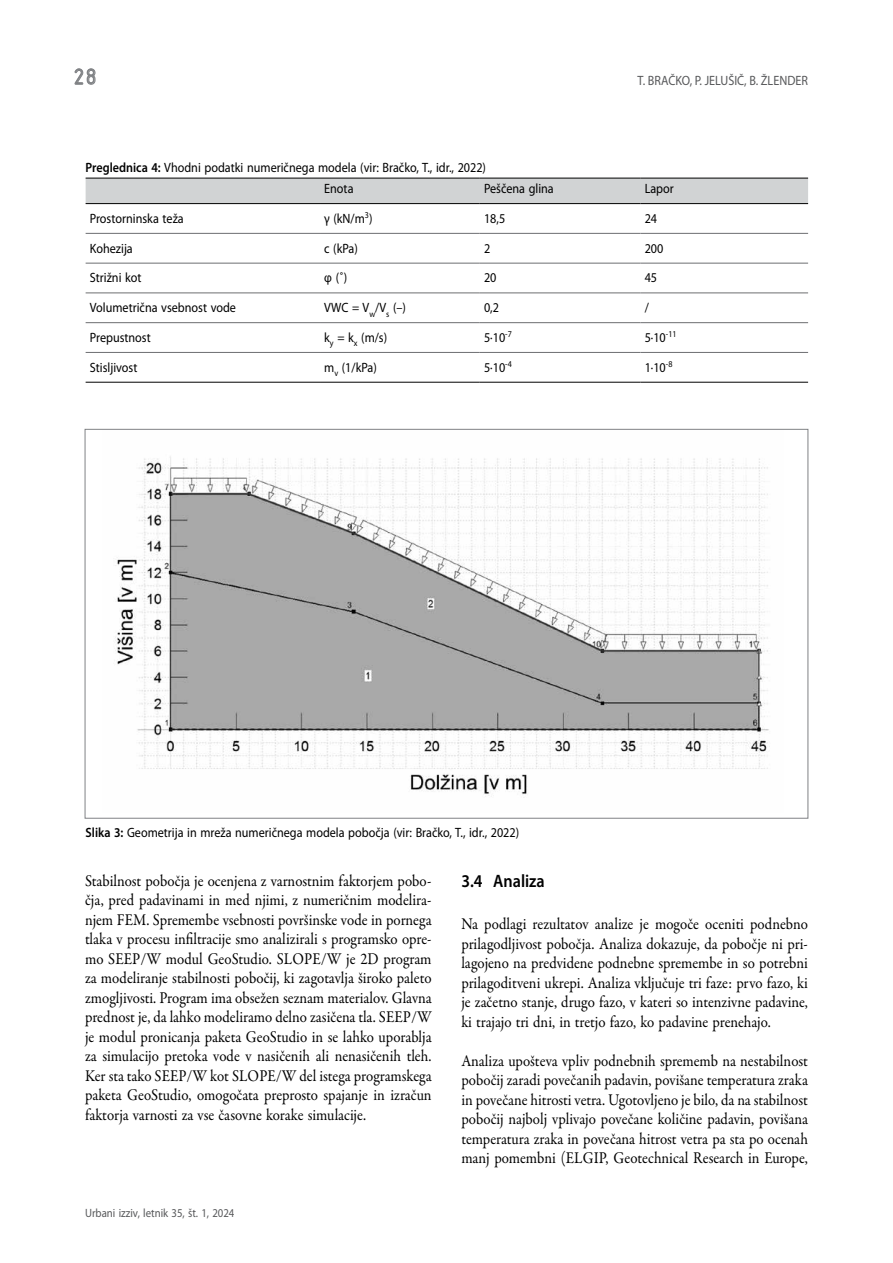
<style>
.page{position:relative;width:893px;height:1263px;background:#fff}
.page>*{position:absolute;margin:0;border:0;box-sizing:border-box;transform-origin:0 0}
.t1{font:24px "ISOCTEUR";color:#808285}
.t2{font:600 18px "Myriad Pro";color:#000;scale:.9 1}
.t3{font:16.5px/19.5px "Garamond Premr Pro";color:#000;text-align:justify;scale:.9 1}
.t4{font:13.5px/21px "Myriad Pro";color:#000;scale:.9 1}
.t5{font:13.5px "Myriad Pro";color:#58595b;scale:.9 1}
.t6{font:12px "Myriad Pro";color:#58595b;scale:.9 1}
.s1{font-weight:600}
</style>
<div class="page">
<svg style="left:74px;top:68px;width:22px;height:17px"></svg>
<div style="left:86px;top:179px;width:722px;height:24px;background:#d1d3d4"></div>
<hr style="left:86px;top:233px;width:234px;height:1px;background:#6d6e71">
<hr style="left:320px;top:233px;width:160px;height:1px;background:#6d6e71">
<hr style="left:480px;top:233px;width:160px;height:1px;background:#6d6e71">
<hr style="left:640px;top:233px;width:168px;height:1px;background:#6d6e71">
<hr style="left:86px;top:263px;width:234px;height:1px;background:#6d6e71">
<hr style="left:320px;top:263px;width:160px;height:1px;background:#6d6e71">
<hr style="left:480px;top:263px;width:160px;height:1px;background:#6d6e71">
<hr style="left:640px;top:263px;width:168px;height:1px;background:#6d6e71">
<hr style="left:86px;top:292px;width:234px;height:1px;background:#6d6e71">
<hr style="left:320px;top:292px;width:160px;height:1px;background:#6d6e71">
<hr style="left:480px;top:292px;width:160px;height:1px;background:#6d6e71">
<hr style="left:640px;top:292px;width:168px;height:1px;background:#6d6e71">
<hr style="left:86px;top:322px;width:234px;height:1px;background:#6d6e71">
<hr style="left:320px;top:322px;width:160px;height:1px;background:#6d6e71">
<hr style="left:480px;top:322px;width:160px;height:1px;background:#6d6e71">
<hr style="left:640px;top:322px;width:168px;height:1px;background:#6d6e71">
<hr style="left:86px;top:178px;width:234px;height:1px;background:#000">
<hr style="left:320px;top:178px;width:160px;height:1px;background:#000">
<hr style="left:480px;top:178px;width:160px;height:1px;background:#000">
<hr style="left:640px;top:178px;width:168px;height:1px;background:#000">
<hr style="left:86px;top:203px;width:234px;height:1px;background:#000">
<hr style="left:320px;top:203px;width:160px;height:1px;background:#000">
<hr style="left:480px;top:203px;width:160px;height:1px;background:#000">
<hr style="left:640px;top:203px;width:168px;height:1px;background:#000">
<hr style="left:86px;top:382px;width:234px;height:1px;background:#000">
<hr style="left:320px;top:382px;width:160px;height:1px;background:#000">
<hr style="left:480px;top:382px;width:160px;height:1px;background:#000">
<hr style="left:640px;top:382px;width:168px;height:1px;background:#000">
<hr style="left:86px;top:352px;width:234px;height:1px;background:#6d6e71">
<hr style="left:320px;top:352px;width:160px;height:1px;background:#6d6e71">
<hr style="left:480px;top:352px;width:160px;height:1px;background:#6d6e71">
<hr style="left:640px;top:352px;width:168px;height:1px;background:#6d6e71">
<img style="left:115px;top:456px;width:655px;height:340px">
<h1 class="t1" style="left:70px;top:61px;width:31px">28</h1>
<p class="t5" style="left:637px;top:73px;width:191px">T. BRAČKO, P. JELUŠIČ, B. ŽLENDER</p>
<p class="t4" style="left:324px;top:157px;width:181px;text-indent:-239px"><span class="s1">Preglednica 4:</span> Vhodni podatki numeričnega modela (vir: Bračko, T., idr., 2022)<br>Enota</p>
<p class="t4" style="left:484px;top:178px;width:79px">Peščena glina</p>
<p class="t4" style="left:645px;top:178px;width:34px">Lapor</p>
<p class="t4" style="left:90px;top:208px;width:106px">Prostorninska teža</p>
<p class="t4" style="left:324px;top:208px;width:55px">γ (kN/m<sup>3</sup>)</p>
<p class="t4" style="left:484px;top:208px;width:25px">18,5</p>
<p class="t4" style="left:645px;top:208px;width:15px">24</p>
<p class="t4" style="left:90px;top:238px;width:49px">Kohezija</p>
<p class="t4" style="left:324px;top:238px;width:39px">c (kPa)</p>
<p class="t4" style="left:484px;top:238px;width:8px">2</p>
<p class="t4" style="left:645px;top:238px;width:22px">200</p>
<p class="t4" style="left:90px;top:268px;width:59px">Strižni kot</p>
<p class="t4" style="left:324px;top:268px;width:27px">φ (˚)</p>
<p class="t4" style="left:484px;top:268px;width:15px">20</p>
<p class="t4" style="left:645px;top:268px;width:15px">45</p>
<p class="t4" style="left:90px;top:297px;width:164px">Volumetrična vsebnost vode</p>
<p class="t4" style="left:324px;top:297px;width:92px">VWC = V<sub>w</sub>/V<sub>s</sub> (–)</p>
<p class="t4" style="left:484px;top:297px;width:18px">0,2</p>
<p class="t4" style="left:645px;top:297px;width:6px">/</p>
<p class="t4" style="left:90px;top:327px;width:69px">Prepustnost</p>
<p class="t4" style="left:324px;top:327px;width:71px">k<sub>y</sub> = k<sub>x</sub> (m/s)</p>
<p class="t4" style="left:484px;top:327px;width:32px">5∙10<sup>-7</sup></p>
<p class="t4" style="left:645px;top:327px;width:37px">5∙10<sup>-11</sup></p>
<p class="t4" style="left:90px;top:357px;width:54px">Stisljivost</p>
<p class="t4" style="left:324px;top:357px;width:60px">m<sub>v</sub> (1/kPa)</p>
<p class="t4" style="left:484px;top:357px;width:32px">5∙10<sup>-4</sup></p>
<p class="t4" style="left:645px;top:357px;width:32px">1∙10<sup>-8</sup></p>
<p class="t4" style="left:86px;top:822px;width:483px"><span class="s1">Slika 3:</span> Geometrija in mreža numeričnega modela pobočja (vir: Bračko, T., idr., 2022)</p>
<p class="t3" style="left:85px;top:871px;width:387px">Stabilnost pobočja je ocenjena z varnostnim faktorjem pobo&shy;čja, pred padavinami in med njimi, z numeričnim modelira&shy;njem FEM. Spremembe vsebnosti površinske vode in pornega tlaka v procesu infiltracije smo analizirali s programsko opre&shy;mo SEEP/W modul GeoStudio. SLOPE/W je 2D program za modeliranje stabilnosti pobočij, ki zagotavlja široko paleto zmogljivosti. Program ima obsežen seznam materialov. Glavna prednost je, da lahko modeliramo delno zasičena tla. SEEP/W je modul pronicanja paketa GeoStudio in se lahko uporablja za simulacijo pretoka vode v nasičenih ali nenasičenih tleh.<br>Ker sta tako SEEP/W kot SLOPE/W del istega programskega paketa GeoStudio, omogočata preprosto spajanje in izračun faktorja varnosti za vse časovne korake simulacije.</p>
<p class="t2" style="left:461px;top:870px;width:94px">3.4 Analiza</p>
<p class="t3" style="left:461px;top:915px;width:387px">Na podlagi rezultatov analize je mogoče oceniti podnebno prilagodljivost pobočja. Analiza dokazuje, da pobočje ni pri&shy;lagojeno na predvidene podnebne spremembe in so potrebni prilagoditveni ukrepi. Analiza vključuje tri faze: prvo fazo, ki je začetno stanje, drugo fazo, v kateri so intenzivne padavine, ki trajajo tri dni, in tretjo fazo, ko padavine prenehajo.</p>
<p class="t3" style="left:461px;top:1051px;width:387px">Analiza upošteva vpliv podnebnih sprememb na nestabilnost pobočij zaradi povečanih padavin, povišane temperatura zraka in povečane hitrosti vetra. Ugotovljeno je bilo, da na stabilnost pobočij najbolj vplivajo povečane količine padavin, povišana temperatura zraka in povečana hitrost vetra pa sta po ocenah manj pomembni (ELGIP, Geotechnical Research in Europe,</p>
<p class="t6" style="left:85px;top:1206px;width:168px">Urbani izziv, letnik 35, št. 1, 2024</p>
</div>
